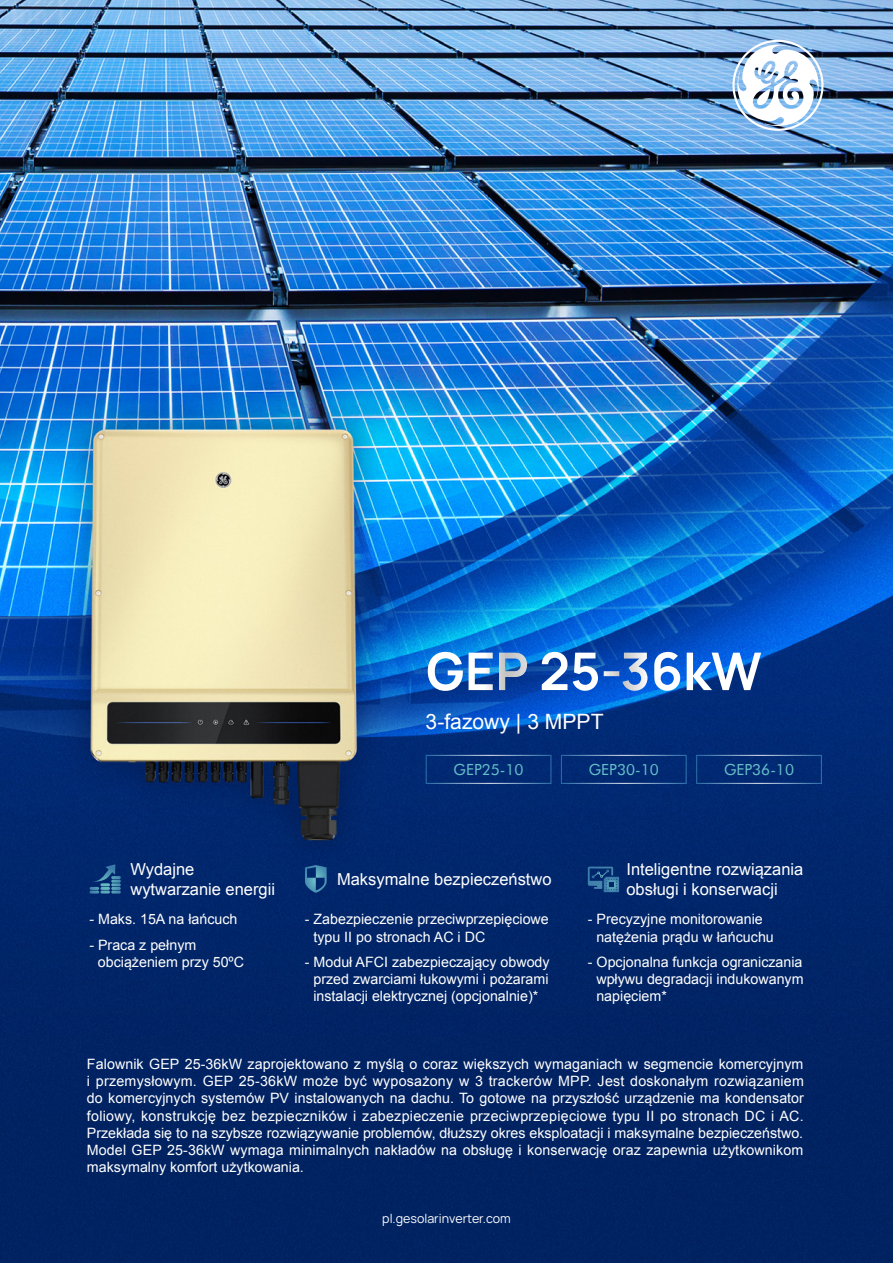
<style>
.page{position:relative;width:893px;height:1263px;background:#fff}
.page>*{position:absolute;margin:0;border:0;box-sizing:border-box;transform-origin:0 0}
.t1{font:700 49.95px "Manrope 3";color:#fff}
.t2{font:21.15px "Arial";color:#fff}
.t3{font:16.5px/19.8px "Arial";color:#fff}
.t4{font:15.3px "Futura BT";color:#66bec8}
.t5{font:14.25px/17.1px "Arial";color:#fff}
.t6{font:12px "Manrope 3";color:#fff}
</style>
<div class="page">
<img style="left:0;top:0;width:893px;height:1263px">
<svg style="left:732px;top:40px;width:91px;height:91px"></svg>
<svg style="left:90px;top:864px;width:31px;height:29px"></svg>
<svg style="left:305px;top:865px;width:22px;height:28px"></svg>
<svg style="left:588px;top:867px;width:31px;height:25px"></svg>
<p class="t1" style="left:426px;top:638px;width:338px">GEP 25-36kW</p>
<p class="t2" style="left:426px;top:708px;width:179px">3-fazowy | 3 MPPT</p>
<p class="t4" style="left:454px;top:760px;width:72px">GEP25-10</p>
<p class="t4" style="left:589px;top:760px;width:72px">GEP30-10</p>
<p class="t4" style="left:724px;top:760px;width:72px">GEP36-10</p>
<p class="t3" style="left:130px;top:860px;width:146px">Wydajne wytwarzanie energii</p>
<p class="t5" style="left:89px;top:911px;width:150px">- Maks. 15A na łańcuch</p>
<p class="t5" style="left:98px;top:936px;width:148px;text-indent:-9px">- Praca z pełnym obciążeniem przy 50ºC</p>
<p class="t3" style="left:337px;top:869px;width:216px">Maksymalne bezpieczeństwo</p>
<p class="t5" style="left:313px;top:911px;width:237px;text-indent:-9px">- Zabezpieczenie przeciwprzepięciowe typu II po stronach AC i DC</p>
<p class="t5" style="left:305px;top:953px;width:246px;text-align:center">- Moduł AFCI zabezpieczający obwody przed zwarciami łukowymi i pożarami instalacji elektrycznej (opcjonalnie)*</p>
<p class="t3" style="left:626px;top:860px;width:178px">Inteligentne rozwiązania obsługi i konserwacji</p>
<p class="t5" style="left:596px;top:911px;width:179px;text-indent:-9px">- Precyzyjne monitorowanie natężenia prądu w łańcuchu</p>
<p class="t5" style="left:596px;top:953px;width:209px;text-align:justify;text-indent:-9px">- Opcjonalna funkcja ograniczania wpływu degradacji indukowanym napięciem*</p>
<p class="t5" style="left:87px;top:1056px;width:718px;text-align:justify">Falownik GEP 25-36kW zaprojektowano z myślą o coraz większych wymaganiach w segmencie komercyjnym i przemysłowym. GEP 25-36kW może być wyposażony w 3 trackerów MPP. Jest doskonałym rozwiązaniem do komercyjnych systemów PV instalowanych na dachu. To gotowe na przyszłość urządzenie ma kondensator foliowy, konstrukcję bez bezpieczników i zabezpieczenie przeciwprzepięciowe typu II po stronach DC i AC.<br>Przekłada się to na szybsze rozwiązywanie problemów, dłuższy okres eksploatacji i maksymalne bezpieczeństwo.<br>Model GEP 25-36kW wymaga minimalnych nakładów na obsługę i konserwację oraz zapewnia użytkownikom maksymalny komfort użytkowania.</p>
<p class="t6" style="left:382px;top:1211px;width:130px">pl.gesolarinverter.com</p>
</div>
